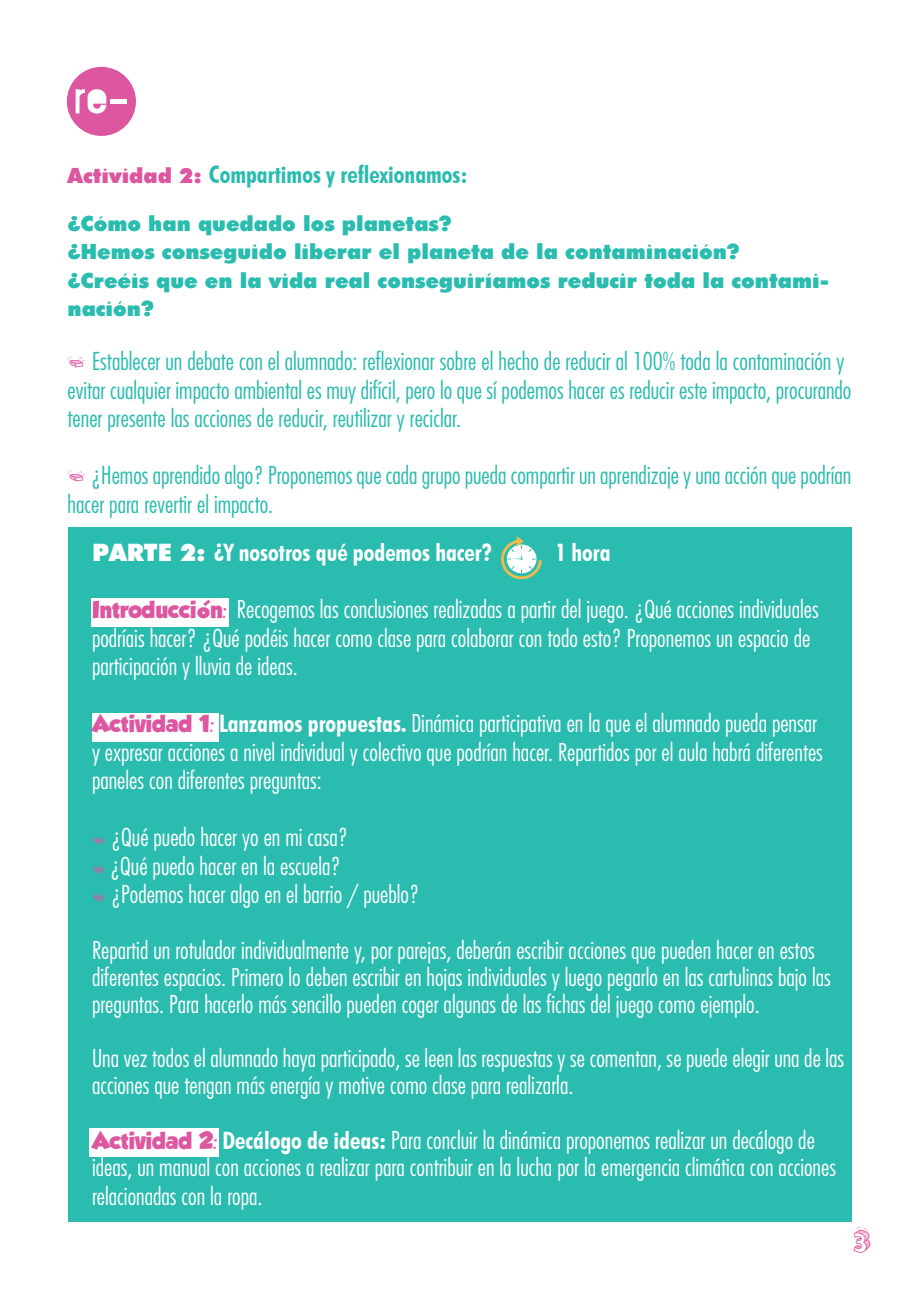
<style>
.page{position:relative;width:919px;height:1289px;background:#fff}
.page>*{position:absolute;margin:0;border:0;box-sizing:border-box;transform-origin:0 0}
.t1{font:31.5px "Sketch 3 D";color:#dc57a0}
.t2{font:300 condensed 24px/28.5px "Futura";color:#fff}
.t3{font:300 condensed 24px/28.5px "Futura";color:#2abcaf}
.t4{font:700 condensed 24px "Futura BT";color:#fff}
.t5{font:700 condensed 24px "Futura BT";color:#2abcaf}
.t6{font:900 21px/28.5px "Futura";color:#2abcaf}
.s1{font-family:"Futura";font-weight:900;font-stretch:normal;font-size:21px;color:#dc57a0}
.s2{font-family:"Sketch 3 D";font-weight:400;font-stretch:normal;font-size:31.5px;color:#dc57a0}
.s3{font-family:"Futura";font-weight:900;font-stretch:normal}
.s4{font-family:"GROBOLD";font-weight:400;font-stretch:normal;font-size:21px;color:#dc57a0}
.s5{font-weight:900;font-stretch:normal;font-size:21px;color:#dc57a0}
.s6{font-family:"Futura BT";font-weight:700}
.s7{font-family:"Sketch 3 D";font-weight:400;font-stretch:normal;color:#dc57a0}
</style>
<div class="page">
<div style="left:68px;top:527px;width:783px;height:695px;background:#2abcaf"></div>
<div style="left:91px;top:598px;width:138px;height:29px;background:#fff"></div>
<div style="left:92px;top:713px;width:126px;height:29px;background:#fff"></div>
<div style="left:90px;top:1128px;width:129px;height:29px;background:#fff"></div>
<svg style="left:501px;top:536px;width:40px;height:43px"></svg>
<div style="left:67px;top:67px;width:69px;height:69px;background:#dc57a0;border-radius:50%"></div>
<svg style="left:76px;top:89px;width:30px;height:25px"></svg>
<hr style="left:110px;top:99px;width:17px;height:4px;background:#fff">
<svg style="left:203px;top:599px;width:8px;height:7px"></svg>
<p class="t5" style="left:68px;top:159px;width:401px"><span class="s1">Actividad 2:</span> Compartimos y reflexionamos:</p>
<p class="t6" style="left:68px;top:207px;width:385px">¿Cómo han quedado los planetas?</p>
<p class="t6" style="left:68px;top:236px;width:673px">¿Hemos conseguido liberar el planeta de la contaminación?</p>
<p class="t6" style="left:68px;top:264px;width:763px">¿Creéis que en la vida real conseguiríamos reducir toda la contami&shy;nación?</p>
<p class="t3" style="left:68px;top:347px;width:778px"><span class="s2">-</span> Establecer un debate con el alumnado: reflexionar sobre el hecho de reducir al 100% toda la contaminación y</p>
<p class="t3" style="left:68px;top:375px;width:785px">evitar cualquier impacto ambiental es muy difícil, pero lo que sí podemos hacer es reducir este impacto, procurando</p>
<p class="t3" style="left:68px;top:404px;width:395px">tener presente las acciones de reducir, reutilizar y reciclar.</p>
<p class="t3" style="left:68px;top:461px;width:785px"><span class="s2">-</span> ¿Hemos aprendido algo? Proponemos que cada grupo pueda compartir un aprendizaje y una acción que podrían hacer para revertir el impacto.</p>
<p class="t4" style="left:92px;top:538px;width:401px"><span class="s3">PARTE 2:</span> ¿Y nosotros qué podemos hacer?</p>
<p class="t4" style="left:555px;top:538px;width:56px">1 hora</p>
<p class="t2" style="left:92px;top:595px;width:728px"><span class="s4">Introducci</span><span class="s5">o</span><span class="s4">n:</span> Recogemos las conclusiones realizadas a partir del juego. ¿Qué acciones individuales</p>
<p class="t2" style="left:92px;top:623px;width:719px">podríais hacer? ¿Qué podéis hacer como clase para colaborar con todo esto? Proponemos un espacio de</p>
<p class="t2" style="left:92px;top:652px;width:207px">participación y lluvia de ideas.</p>
<p class="t2" style="left:92px;top:709px;width:732px"><span class="s4">Actividad 1:</span> <span class="s6">Lanzamos propuestas.</span> Dinámica participativa en la que el alumnado pueda pensar y expresar acciones a nivel individual y colectivo que podrían hacer. Repartidos por el aula habrá diferentes paneles con diferentes preguntas:</p>
<p class="t2" style="left:92px;top:823px;width:258px"><span class="s7">-</span> ¿Qué puedo hacer yo en mi casa?</p>
<p class="t2" style="left:92px;top:851px;width:250px"><span class="s7">-</span> ¿Qué puedo hacer en la escuela?</p>
<p class="t2" style="left:92px;top:880px;width:329px"><span class="s7">-</span> ¿Podemos hacer algo en el barrio / pueblo?</p>
<p class="t2" style="left:92px;top:935px;width:724px">Repartid un rotulador individualmente y, por parejas, deberán escribir acciones que pueden hacer en estos</p>
<p class="t2" style="left:92px;top:962px;width:740px">diferentes espacios. Primero lo deben escribir en hojas individuales y luego pegarlo en las cartulinas bajo las</p>
<p class="t2" style="left:92px;top:989px;width:669px">preguntas. Para hacerlo más sencillo pueden coger algunas de las fichas del juego como ejemplo.</p>
<p class="t2" style="left:92px;top:1043px;width:753px">Una vez todos el alumnado haya participado, se leen las respuestas y se comentan, se puede elegir una de las</p>
<p class="t2" style="left:92px;top:1070px;width:483px">acciones que tengan más energía y motive como clase para realizarla.</p>
<p class="t2" style="left:92px;top:1126px;width:724px"><span class="s4">Actividad 2:</span> <span class="s6">Decálogo de ideas:</span> Para concluir la dinámica proponemos realizar un decálogo de</p>
<p class="t2" style="left:92px;top:1153px;width:745px">ideas, un manual con acciones a realizar para contribuir en la lucha por la emergencia climática con acciones</p>
<p class="t2" style="left:92px;top:1181px;width:172px">relacionadas con la ropa.</p>
<p class="t1" style="left:852px;top:1223px;width:22px">3</p>
</div>
